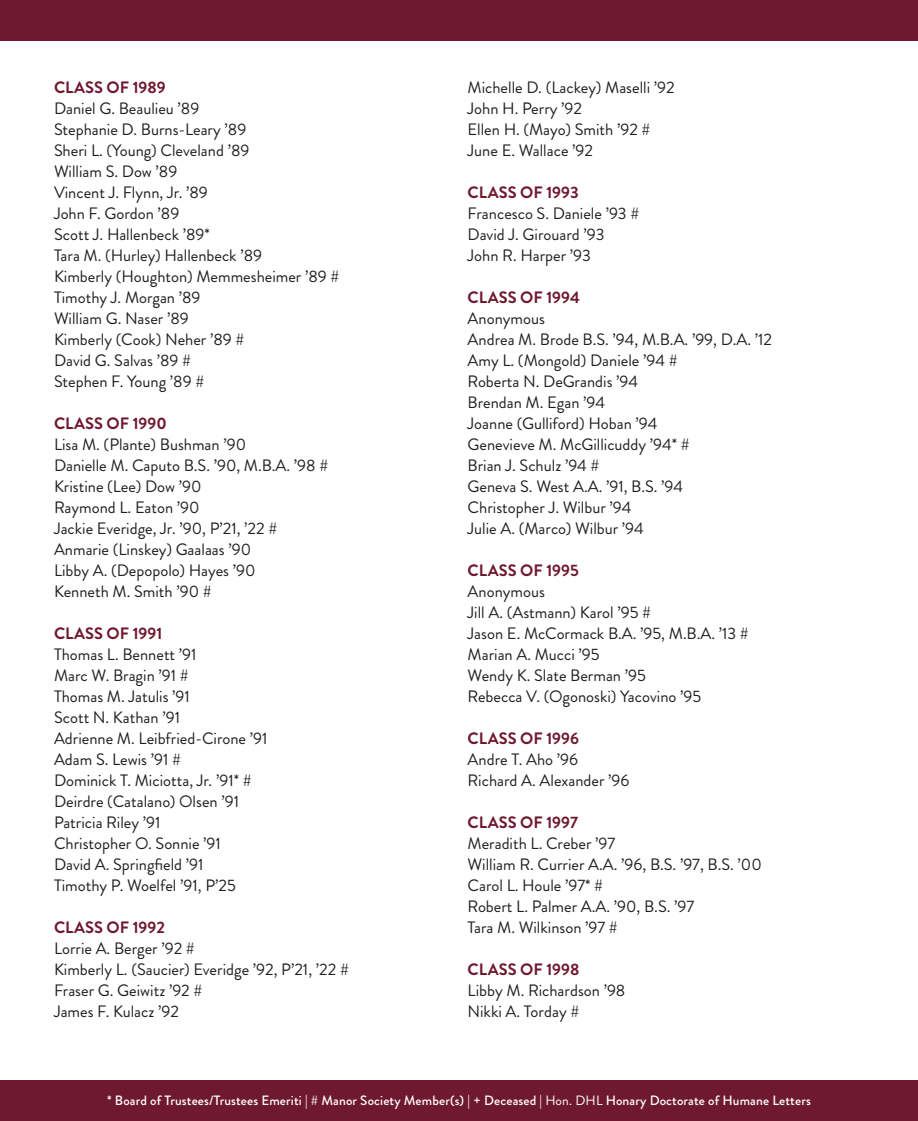
<style>
.page{position:relative;width:918px;height:1121px;background:#fff}
.page>*{position:absolute;margin:0;border:0;box-sizing:border-box;transform-origin:0 0}
.t1{font:16.5px "Brandon Grotesque";color:#231f20}
.t2{font:700 16.5px "Brandon Grotesque";color:#6f1931}
.t3{font:500 13.5px "Brandon Grotesque";letter-spacing:.01em;color:#fff}
.s1{font-weight:400}
</style>
<div class="page">
<div style="left:0;top:1080px;width:918px;height:40px;background:#6f1931"></div>
<div style="left:0;top:0;width:918px;height:40px;background:#6f1931"></div>
<p class="t2" style="left:54px;top:75px;width:113px">CLASS OF 1989</p>
<p class="t1" style="left:54px;top:97px;width:147px">Daniel G. Beaulieu ’89</p>
<p class="t1" style="left:54px;top:118px;width:194px">Stephanie D. Burns-Leary ’89</p>
<p class="t1" style="left:54px;top:139px;width:197px">Sheri L. (Young) Cleveland ’89</p>
<p class="t1" style="left:54px;top:160px;width:125px">William S. Dow ’89</p>
<p class="t1" style="left:54px;top:181px;width:155px">Vincent J. Flynn, Jr. ’89</p>
<p class="t1" style="left:54px;top:202px;width:127px">John F. Gordon ’89</p>
<p class="t1" style="left:54px;top:223px;width:157px">Scott J. Hallenbeck ’89*</p>
<p class="t1" style="left:54px;top:244px;width:210px">Tara M. (Hurley) Hallenbeck ’89</p>
<p class="t1" style="left:54px;top:265px;width:287px">Kimberly (Houghton) Memmesheimer ’89 #</p>
<p class="t1" style="left:54px;top:286px;width:148px">Timothy J. Morgan ’89</p>
<p class="t1" style="left:54px;top:307px;width:136px">William G. Naser ’89</p>
<p class="t1" style="left:54px;top:328px;width:192px">Kimberly (Cook) Neher ’89 #</p>
<p class="t1" style="left:54px;top:349px;width:139px">David G. Salvas ’89 #</p>
<p class="t1" style="left:54px;top:370px;width:152px">Stephen F. Young ’89 #</p>
<p class="t2" style="left:54px;top:411px;width:114px">CLASS OF 1990</p>
<p class="t1" style="left:54px;top:433px;width:194px">Lisa M. (Plante) Bushman ’90</p>
<p class="t1" style="left:54px;top:454px;width:276px">Danielle M. Caputo B.S. ’90, M.B.A. ’98 #</p>
<p class="t1" style="left:54px;top:475px;width:149px">Kristine (Lee) Dow ’90</p>
<p class="t1" style="left:54px;top:496px;width:147px">Raymond L. Eaton ’90</p>
<p class="t1" style="left:54px;top:517px;width:225px">Jackie Everidge, Jr. ’90, P’21, ’22 #</p>
<p class="t1" style="left:54px;top:538px;width:199px">Anmarie (Linskey) Gaalaas ’90</p>
<p class="t1" style="left:54px;top:559px;width:203px">Libby A. (Depopolo) Hayes ’90</p>
<p class="t1" style="left:54px;top:580px;width:159px">Kenneth M. Smith ’90 #</p>
<p class="t2" style="left:54px;top:621px;width:110px">CLASS OF 1991</p>
<p class="t1" style="left:54px;top:643px;width:144px">Thomas L. Bennett ’91</p>
<p class="t1" style="left:54px;top:664px;width:136px">Marc W. Bragin ’91 #</p>
<p class="t1" style="left:54px;top:685px;width:137px">Thomas M. Jatulis ’91</p>
<p class="t1" style="left:54px;top:706px;width:128px">Scott N. Kathan ’91</p>
<p class="t1" style="left:54px;top:727px;width:215px">Adrienne M. Leibfried-Cirone ’91</p>
<p class="t1" style="left:54px;top:748px;width:129px">Adam S. Lewis ’91 #</p>
<p class="t1" style="left:54px;top:769px;width:199px">Dominick T. Miciotta, Jr. ’91* #</p>
<p class="t1" style="left:54px;top:790px;width:187px">Deirdre (Catalano) Olsen ’91</p>
<p class="t1" style="left:54px;top:811px;width:108px">Patricia Riley ’91</p>
<p class="t1" style="left:54px;top:832px;width:168px">Christopher O. Sonnie ’91</p>
<p class="t1" style="left:54px;top:853px;width:151px">David A. Springfield ’91</p>
<p class="t1" style="left:54px;top:874px;width:183px">Timothy P. Woelfel ’91, P’25</p>
<p class="t2" style="left:54px;top:915px;width:112px">CLASS OF 1992</p>
<p class="t1" style="left:54px;top:937px;width:142px">Lorrie A. Berger ’92 #</p>
<p class="t1" style="left:54px;top:958px;width:296px">Kimberly L. (Saucier) Everidge ’92, P’21, ’22 #</p>
<p class="t1" style="left:54px;top:979px;width:150px">Fraser G. Geiwitz ’92 #</p>
<p class="t1" style="left:54px;top:1000px;width:127px">James F. Kulacz ’92</p>
<p class="t1" style="left:468px;top:76px;width:209px">Michelle D. (Lackey) Maselli ’92</p>
<p class="t1" style="left:468px;top:97px;width:116px">John H. Perry ’92</p>
<p class="t1" style="left:468px;top:118px;width:184px">Ellen H. (Mayo) Smith ’92 #</p>
<p class="t1" style="left:468px;top:139px;width:127px">June E. Wallace ’92</p>
<p class="t2" style="left:468px;top:180px;width:113px">CLASS OF 1993</p>
<p class="t1" style="left:468px;top:202px;width:173px">Francesco S. Daniele ’93 #</p>
<p class="t1" style="left:468px;top:223px;width:138px">David J. Girouard ’93</p>
<p class="t1" style="left:468px;top:244px;width:125px">John R. Harper ’93</p>
<p class="t2" style="left:468px;top:285px;width:114px">CLASS OF 1994</p>
<p class="t1" style="left:468px;top:307px;width:79px">Anonymous</p>
<p class="t1" style="left:468px;top:328px;width:306px">Andrea M. Brode B.S. ’94, M.B.A. ’99, D.A. ’12</p>
<p class="t1" style="left:468px;top:349px;width:212px">Amy L. (Mongold) Daniele ’94 #</p>
<p class="t1" style="left:468px;top:370px;width:172px">Roberta N. DeGrandis ’94</p>
<p class="t1" style="left:468px;top:391px;width:139px">Brendan M. Egan ’94</p>
<p class="t1" style="left:468px;top:412px;width:191px">Joanne (Gulliford) Hoban ’94</p>
<p class="t1" style="left:468px;top:433px;width:224px">Genevieve M. McGillicuddy ’94* #</p>
<p class="t1" style="left:468px;top:454px;width:133px">Brian J. Schulz ’94 #</p>
<p class="t1" style="left:468px;top:475px;width:217px">Geneva S. West A.A. ’91, B.S. ’94</p>
<p class="t1" style="left:468px;top:496px;width:165px">Christopher J. Wilbur ’94</p>
<p class="t1" style="left:468px;top:517px;width:178px">Julie A. (Marco) Wilbur ’94</p>
<p class="t2" style="left:468px;top:558px;width:113px">CLASS OF 1995</p>
<p class="t1" style="left:468px;top:580px;width:79px">Anonymous</p>
<p class="t1" style="left:468px;top:601px;width:185px">Jill A. (Astmann) Karol ’95 #</p>
<p class="t1" style="left:468px;top:622px;width:283px">Jason E. McCormack B.A. ’95, M.B.A. ’13 #</p>
<p class="t1" style="left:468px;top:643px;width:133px">Marian A. Mucci ’95</p>
<p class="t1" style="left:468px;top:664px;width:180px">Wendy K. Slate Berman ’95</p>
<p class="t1" style="left:468px;top:685px;width:235px">Rebecca V. (Ogonoski) Yacovino ’95</p>
<p class="t2" style="left:468px;top:726px;width:113px">CLASS OF 1996</p>
<p class="t1" style="left:468px;top:748px;width:112px">Andre T. Aho ’96</p>
<p class="t1" style="left:468px;top:769px;width:163px">Richard A. Alexander ’96</p>
<p class="t2" style="left:468px;top:810px;width:112px">CLASS OF 1997</p>
<p class="t1" style="left:468px;top:832px;width:149px">Meradith L. Creber ’97</p>
<p class="t1" style="left:468px;top:853px;width:296px">William R. Currier A.A. ’96, B.S. ’97, B.S. ’00</p>
<p class="t1" style="left:468px;top:874px;width:137px">Carol L. Houle ’97* #</p>
<p class="t1" style="left:468px;top:895px;width:228px">Robert L. Palmer A.A. ’90, B.S. ’97</p>
<p class="t1" style="left:468px;top:916px;width:152px">Tara M. Wilkinson ’97 #</p>
<p class="t2" style="left:468px;top:957px;width:113px">CLASS OF 1998</p>
<p class="t1" style="left:468px;top:979px;width:159px">Libby M. Richardson ’98</p>
<p class="t1" style="left:468px;top:1000px;width:113px">Nikki A. Torday #</p>
<p class="t3" style="left:107px;top:1090px;width:705px">* Board of Trustees/Trustees Emeriti | # Manor Society Member(s) | + Deceased | <span class="s1">Hon. DHL</span> Honary Doctorate of Humane Letters</p>
</div>
